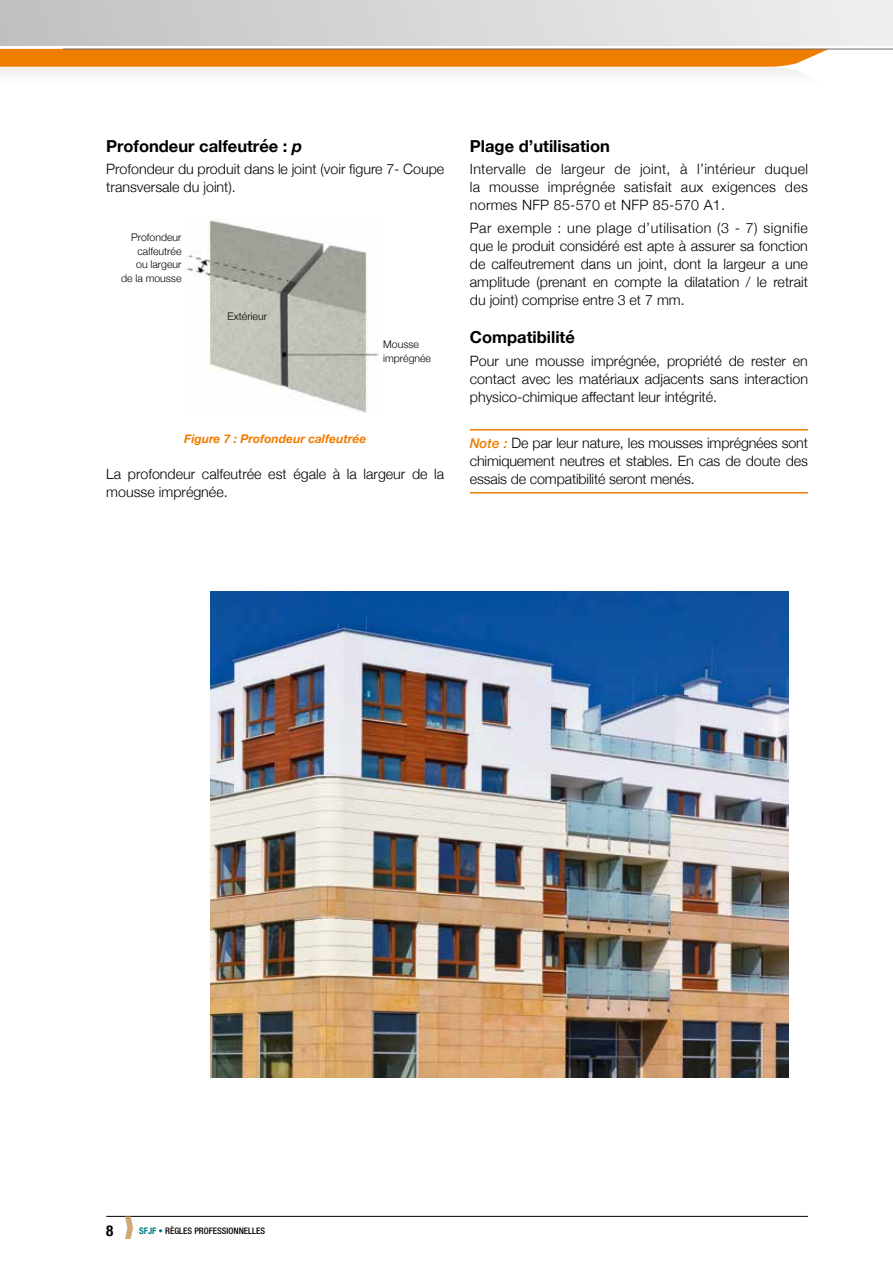
<style>
.page{position:relative;width:893px;height:1263px;background:#fff}
.page>*{position:absolute;margin:0;border:0;box-sizing:border-box;transform-origin:0 0}
.t1{font:700 16.5px "Helvetica Neue";color:#000}
.t2{font:700 condensed 15px "Helvetica Neue";color:#000}
.t3{font:300 14.25px/18px "Helvetica Neue";color:#000;text-align:justify}
.t4{font:italic 700 12px "Helvetica Neue";color:#ef7d00}
.t5{font:300 10.5px/13.5px "Helvetica Neue";color:#000}
.t6{font:500 condensed 9px "Helvetica Neue LT Std";color:#000}
.s1{font-style:italic}
.s2{font-weight:500;font-style:italic;font-size:13.5px;color:#ef7d00}
.s3{font-family:"Helvetica Neue";font-weight:700;color:#008186}
.s4{font-weight:300;color:#008186}
</style>
<div class="page">
<hr style="left:106px;top:1216px;width:702px;height:1px;background:#000">
<svg style="left:125px;top:1216px;width:8px;height:23px"></svg>
<svg style="left:0;top:49px;width:827px;height:25px"></svg>
<div style="left:0;top:0;width:893px;height:46px;background:linear-gradient(to right,#c1c1c0,#f0f0f0)"></div>
<hr style="left:63px;top:49px;width:830px;height:1px;background:#706f6f">
<hr style="left:470px;top:429px;width:338px;height:1px;background:#ef7d00">
<hr style="left:470px;top:492px;width:338px;height:1px;background:#ef7d00">
<img style="left:187px;top:219px;width:192px;height:193px">
<img style="left:210px;top:591px;width:578px;height:486px">
<p class="t1" style="left:106px;top:133px;width:197px">Profondeur calfeutrée : <span class="s1">p</span></p>
<p class="t3" style="left:106px;top:159px;width:340px">Profondeur du produit dans le joint (voir figure 7- Coupe transversale du joint).</p>
<p class="t5" style="left:121px;top:230px;width:62px;text-align:right">Profondeur calfeutrée<br>ou largeur<br>de la mousse</p>
<p class="t5" style="left:228px;top:309px;width:41px">Extérieur</p>
<p class="t5" style="left:383px;top:337px;width:49px">Mousse imprégnée</p>
<p class="t4" style="left:184px;top:429px;width:184px">Figure 7 : Profondeur calfeutrée</p>
<p class="t3" style="left:106px;top:464px;width:340px">La profondeur calfeutrée est égale à la largeur de la mousse imprégnée.</p>
<p class="t1" style="left:470px;top:133px;width:142px">Plage d’utilisation</p>
<p class="t3" style="left:470px;top:159px;width:340px">Intervalle de largeur de joint, à l’intérieur duquel la mousse imprégnée satisfait aux exigences des normes NFP 85-570 et NFP 85-570 A1.</p>
<p class="t3" style="left:470px;top:218px;width:340px">Par exemple : une plage d’utilisation (3 - 7) signifie que le produit considéré est apte à assurer sa fonction de calfeutrement dans un joint, dont la largeur a une amplitude (prenant en compte la dilatation / le retrait du joint) comprise entre 3 et 7 mm.</p>
<p class="t1" style="left:470px;top:324px;width:107px">Compatibilité</p>
<p class="t3" style="left:470px;top:350px;width:340px">Pour une mousse imprégnée, propriété de rester en contact avec les matériaux adjacents sans interaction physico-chimique affectant leur intégrité.</p>
<p class="t3" style="left:470px;top:432px;width:340px"><span class="s2">Note :</span> De par leur nature, les mousses imprégnées sont chimiquement neutres et stables. En cas de doute des essais de compatibilité seront menés.</p>
<p class="t2" style="left:106px;top:1218px;width:9px">8</p>
<p class="t6" style="left:139px;top:1225px;width:127px"><span class="s3">SFJF</span> <span class="s4">•</span> RÈGLES PROFESSIONNELLES</p>
</div>
